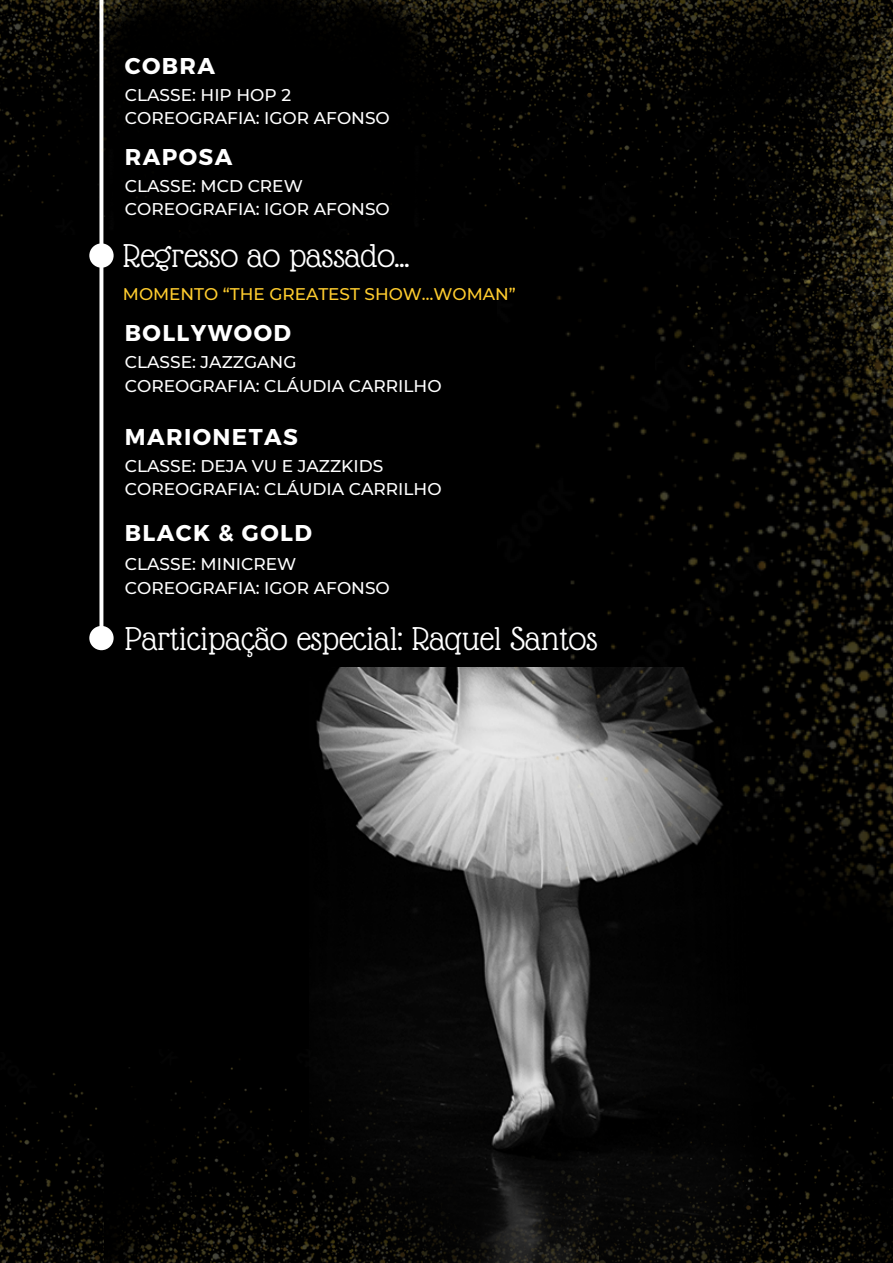
<style>
.page{position:relative;width:893px;height:1263px;background:#000}
.page>*{position:absolute;margin:0;border:0;box-sizing:border-box;transform-origin:0 0}
.t1{font:35.92px "Glass Antiqua";color:#fff}
.t2{font:700 22.88px "Montserrat";letter-spacing:.06em;color:#fff}
.t3{font:500 16.95px/23.5px "Montserrat";color:#fff}
.t4{font:500 16.88px "Montserrat";color:#ffcd2e}
</style>
<div class="page">
<img style="left:103px;top:1059px;width:206px;height:204px">
<img style="left:0;top:0;width:99px;height:217px">
<svg style="left:99px;top:0;width:4px;height:626px;background:#d8d8d8"></svg>
<img style="left:101px;top:0;width:792px;height:237px">
<img style="left:0;top:1073px;width:103px;height:190px">
<div style="left:89px;top:243px;width:25px;height:25px;background:#fff;border-radius:50%"></div>
<img style="left:309px;top:668px;width:584px;height:595px">
<img style="left:497px;top:181px;width:396px;height:748px">
<img style="left:656px;top:28px;width:237px;height:366px">
<img style="left:676px;top:29px;width:217px;height:265px">
<div style="left:89px;top:626px;width:25px;height:24px;background:#fff;border-radius:50%"></div>
<h2 class="t2" style="left:125px;top:51px;width:92px">COBRA</h2>
<h4 class="t3" style="left:125px;top:83px;width:266px">CLASSE: HIP HOP 2<br>COREOGRAFIA: IGOR AFONSO</h4>
<h2 class="t2" style="left:125px;top:142px;width:109px">RAPOSA</h2>
<h4 class="t3" style="left:125px;top:174px;width:266px">CLASSE: MCD CREW<br>COREOGRAFIA: IGOR AFONSO</h4>
<h2 class="t1" style="left:123px;top:237px;width:288px">Regresso ao passado...</h2>
<h4 class="t4" style="left:123px;top:284px;width:394px">MOMENTO “THE GREATEST SHOW…WOMAN”</h4>
<p class="t2" style="left:125px;top:318px;width:168px">BOLLYWOOD</p>
<p class="t3" style="left:125px;top:350px;width:318px">CLASSE: JAZZGANG<br>COREOGRAFIA: CLÁUDIA CARRILHO</p>
<p class="t2" style="left:125px;top:422px;width:174px">MARIONETAS</p>
<h1 class="t3" style="left:125px;top:454px;width:318px">CLASSE: DEJA VU E JAZZKIDS<br>COREOGRAFIA: CLÁUDIA CARRILHO</h1>
<p class="t2" style="left:125px;top:518px;width:188px">BLACK &amp; GOLD</p>
<h2 class="t3" style="left:125px;top:552px;width:173px">CLASSE: MINICREW</h2>
<h4 class="t3" style="left:125px;top:576px;width:266px">COREOGRAFIA: IGOR AFONSO</h4>
<h3 class="t1" style="left:125px;top:620px;width:474px">Participação especial: Raquel Santos</h3>
</div>
